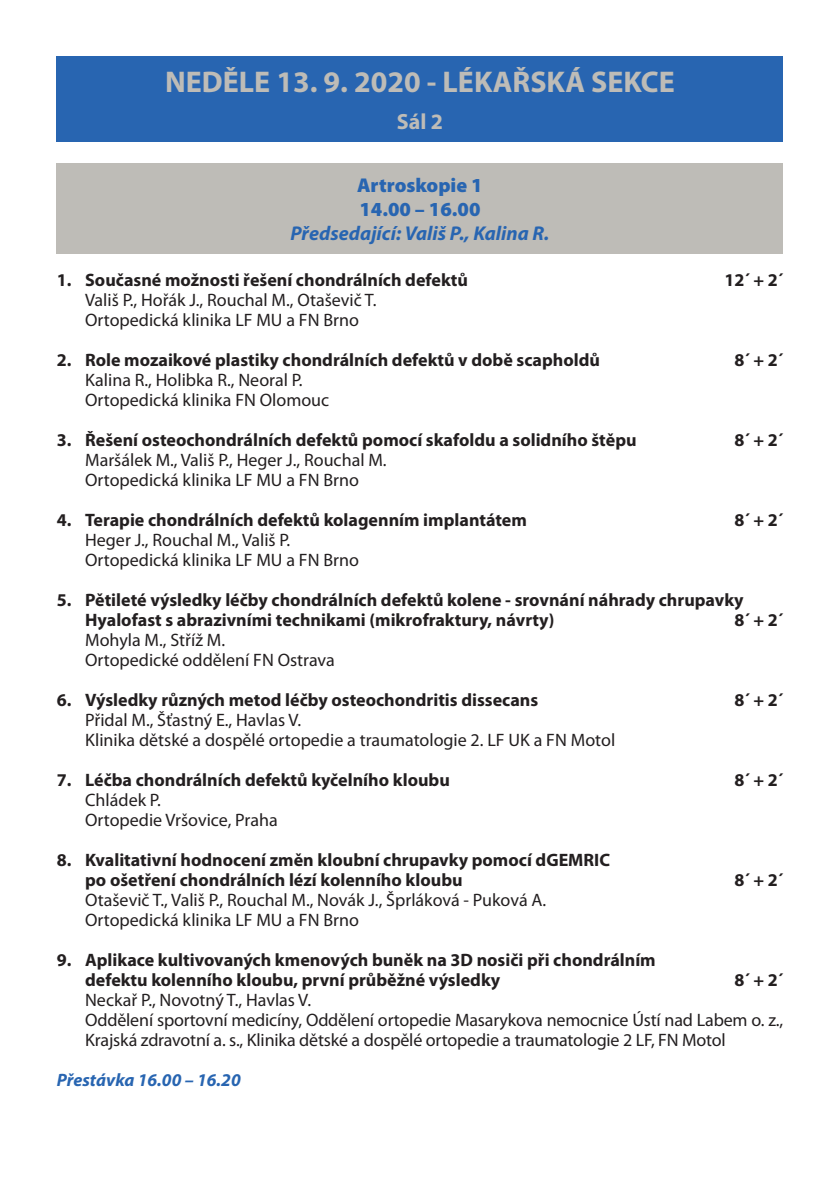
<style>
.page{position:relative;width:840px;height:1191px;background:#fff}
.page>*{position:absolute;margin:0;border:0;box-sizing:border-box;transform-origin:0 0}
.t1{font:700 30px "Myriad Pro";color:#bebcb7}
.t2{font:700 22px "Myriad Pro";color:#bebcb7}
.t3{font:italic 700 20px "Myriad Pro";color:#2865b1}
.t4{font:900 20px/24px "Myriad Pro";color:#2865b1}
.t5{font:700 18px/20px "Myriad Pro";color:#231f20}
.t6{font:18px/20px "Myriad Pro";color:#231f20}
.t7{font:italic 700 18px "Myriad Pro";color:#2865b1}
</style>
<div class="page">
<div style="left:57px;top:57px;width:725px;height:85px;background:#2865b1"></div>
<div style="left:57px;top:163px;width:725px;height:91px;background:#bebcb7"></div>
<h1 class="t1" style="left:165px;top:62px;width:510px">NEDĚLE 13. 9. 2020 - LÉKAŘSKÁ SEKCE</h1>
<p class="t2" style="left:396px;top:108px;width:48px">Sál 2</p>
<p class="t4" style="left:357px;top:173px;width:127px">Artroskopie 1<br>14.00 – 16.00</p>
<p class="t3" style="left:290px;top:220px;width:260px">Předsedající: Vališ P., Kalina R.</p>
<p class="t5" style="left:57px;top:269px;width:412px">1. Současné možnosti řešení chondrálních defektů</p>
<p class="t5" style="left:724px;top:269px;width:60px">12´ + 2´</p>
<p class="t6" style="left:85px;top:290px;width:293px">Vališ P., Hořák J., Rouchal M., Otaševič T.<br>Ortopedická klinika LF MU a FN Brno</p>
<p class="t5" style="left:57px;top:349px;width:544px">2. Role mozaikové plastiky chondrálních defektů v době scapholdů</p>
<p class="t5" style="left:734px;top:349px;width:50px">8´ + 2´</p>
<p class="t6" style="left:85px;top:370px;width:245px">Kalina R., Holibka R., Neoral P.<br>Ortopedická klinika FN Olomouc</p>
<p class="t5" style="left:57px;top:429px;width:581px">3. Řešení osteochondrálních defektů pomocí skafoldu a solidního štěpu</p>
<p class="t5" style="left:734px;top:429px;width:50px">8´ + 2´</p>
<p class="t6" style="left:85px;top:450px;width:303px">Maršálek M., Vališ P., Heger J., Rouchal M.<br>Ortopedická klinika LF MU a FN Brno</p>
<p class="t5" style="left:57px;top:509px;width:471px">4. Terapie chondrálních defektů kolagenním implantátem</p>
<p class="t5" style="left:734px;top:509px;width:50px">8´ + 2´</p>
<p class="t6" style="left:85px;top:530px;width:275px">Heger J., Rouchal M., Vališ P.<br>Ortopedická klinika LF MU a FN Brno</p>
<p class="t5" style="left:85px;top:589px;width:659px;text-indent:-28px">5. Pětileté výsledky léčby chondrálních defektů kolene - srovnání náhrady chrupavky<br>Hyalofast s abrazivními technikami (mikrofraktury, návrty)</p>
<p class="t5" style="left:734px;top:609px;width:50px">8´ + 2´</p>
<p class="t6" style="left:85px;top:630px;width:251px">Mohyla M., Stříž M.<br>Ortopedické oddělení FN Ostrava</p>
<p class="t5" style="left:57px;top:689px;width:482px">6. Výsledky různých metod léčby osteochondritis dissecans</p>
<p class="t5" style="left:734px;top:689px;width:50px">8´ + 2´</p>
<p class="t6" style="left:85px;top:710px;width:531px">Přidal M., Šťastný E., Havlas V.<br>Klinika dětské a dospělé ortopedie a traumatologie 2. LF UK a FN Motol</p>
<p class="t5" style="left:57px;top:769px;width:394px">7. Léčba chondrálních defektů kyčelního kloubu</p>
<p class="t5" style="left:734px;top:769px;width:50px">8´ + 2´</p>
<p class="t6" style="left:85px;top:790px;width:194px">Chládek P.<br>Ortopedie Vršovice, Praha</p>
<p class="t5" style="left:85px;top:849px;width:526px;text-indent:-28px">8. Kvalitativní hodnocení změn kloubní chrupavky pomocí dGEMRIC po ošetření chondrálních lézí kolenního kloubu</p>
<p class="t5" style="left:734px;top:869px;width:50px">8´ + 2´</p>
<p class="t6" style="left:85px;top:890px;width:462px">Otaševič T., Vališ P., Rouchal M., Novák J., Šprláková - Puková A.<br>Ortopedická klinika LF MU a FN Brno</p>
<p class="t5" style="left:85px;top:949px;width:572px;text-indent:-28px">9. Aplikace kultivovaných kmenových buněk na 3D nosiči při chondrálním defektu kolenního kloubu, první průběžné výsledky</p>
<p class="t5" style="left:734px;top:969px;width:50px">8´ + 2´</p>
<p class="t6" style="left:85px;top:990px;width:699px">Neckař P., Novotný T., Havlas V.<br>Oddělení sportovní medicíny, Oddělení ortopedie Masarykova nemocnice Ústí nad Labem o. z.,<br>Krajská zdravotní a. s., Klinika dětské a dospělé ortopedie a traumatologie 2 LF, FN Motol</p>
<p class="t7" style="left:57px;top:1068px;width:185px">Přestávka 16.00 – 16.20</p>
</div>
